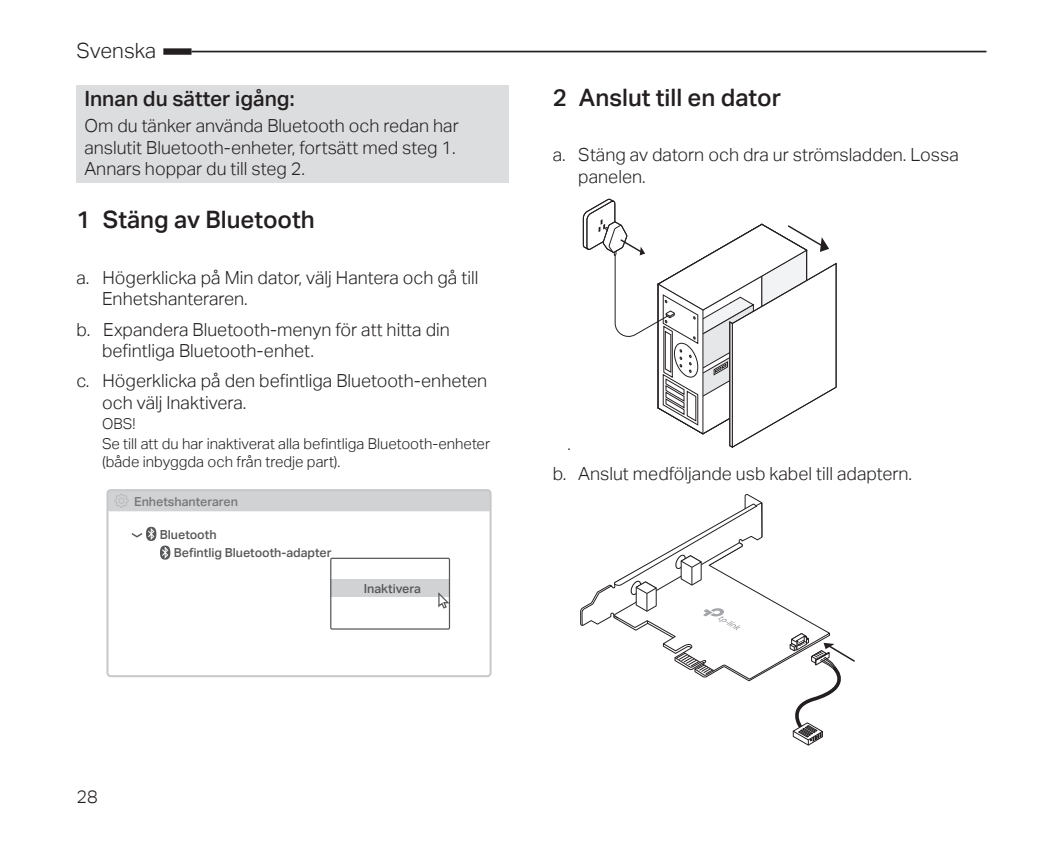
<style>
.page{position:relative;width:1063px;height:851px;background:#fff}
.page>*{position:absolute;margin:0;border:0;box-sizing:border-box;transform-origin:0 0}
.t1{font:24px "TP Link Aktiv Medium";color:#231f20}
.t2{font:21px "TP Link Aktiv Medium";color:#231f20}
.t3{font:21px "TP Link Aktiv Light";color:#231f20}
.t4{font:18px/21.6px "TP Link Aktiv Light";color:#231f20}
.t5{font:16.5px "TP Link Aktiv Light";color:#231f20}
.t6{font:15px/20.1px "TP Link Aktiv Light";color:#231f20}
.t7{font:12.6px "TP Link Aktiv Medium";color:#57585a}
.t8{font:12.6px "TP Link Aktiv Medium";color:#76787b}
</style>
<div class="page">
<div style="left:163px;top:48px;width:29px;height:7px;background:#231f20"></div>
<hr style="left:192px;top:51px;width:794px;height:1px;background:#231f20">
<svg style="left:583px;top:199px;width:254px;height:249px"></svg>
<svg style="left:580px;top:494px;width:275px;height:251px"></svg>
<div style="left:330px;top:579px;width:120px;height:18px;background:#d1d2d4"></div>
<div style="left:107px;top:490px;width:384px;height:21px;background:#d1d2d4;border-radius:2px"></div>
<div style="left:106px;top:489px;width:386px;height:188px;border:2px solid #c7c8ca;border-radius:3px"></div>
<svg style="left:114px;top:494px;width:15px;height:13px"></svg>
<div style="left:118px;top:497px;width:7px;height:6px;background:#c8c9cc;border-radius:50%"></div>
<svg style="left:132px;top:526px;width:38px;height:33px"></svg>
<svg style="left:438px;top:591px;width:13px;height:18px"></svg>
<div style="left:330px;top:557px;width:120px;height:72px;border:1px solid #57585a"></div>
<div style="left:77px;top:85px;width:432px;height:97px;background:#dcdddf"></div>
<p class="t3" style="left:77px;top:38px;width:81px">Svenska</p>
<p class="t2" style="left:84px;top:86px;width:212px">Innan du sätter igång:</p>
<p class="t4" style="left:84px;top:115px;width:376px">Om du tänker använda Bluetooth och redan har anslutit Bluetooth-enheter, fortsätt med steg 1.<br>Annars hoppar du till steg 2.</p>
<h1 class="t1" style="left:77px;top:206px;width:240px">1 Stäng av Bluetooth</h1>
<p class="t4" style="left:102px;top:267px;width:378px;text-indent:-26px">a. Högerklicka på Min dator, välj Hantera och gå till<br>Enhetshanteraren.</p>
<p class="t4" style="left:102px;top:318px;width:349px;text-indent:-26px">b. Expandera Bluetooth-menyn för att hitta din befintliga Bluetooth-enhet.</p>
<p class="t4" style="left:102px;top:370px;width:387px;text-indent:-26px">c. Högerklicka på den befintliga Bluetooth-enheten och välj Inaktivera.</p>
<p class="t6" style="left:102px;top:414px;width:390px">OBS!<br>Se till att du har inaktiverat alla befintliga Bluetooth-enheter</p>
<p class="t6" style="left:102px;top:452px;width:240px">(både inbyggda och från tredje part).</p>
<p class="t8" style="left:134px;top:494px;width:105px">Enhetshanteraren</p>
<p class="t7" style="left:160px;top:527px;width:58px">Bluetooth</p>
<p class="t7" style="left:174px;top:545px;width:159px">Befintlig Bluetooth-adapter</p>
<p class="t7" style="left:364px;top:581px;width:59px">Inaktivera</p>
<h1 class="t1" style="left:553px;top:83px;width:230px">2 Anslut till en dator</h1>
<p class="t4" style="left:578px;top:144px;width:382px;text-indent:-26px">a. Stäng av datorn och dra ur strömsladden. Lossa panelen.</p>
<p class="t5" style="left:567px;top:434px;width:5px">.</p>
<p class="t4" style="left:553px;top:463px;width:361px">b. Anslut medföljande usb kabel till adaptern.</p>
<p class="t4" style="left:77px;top:785px;width:23px">28</p>
</div>
